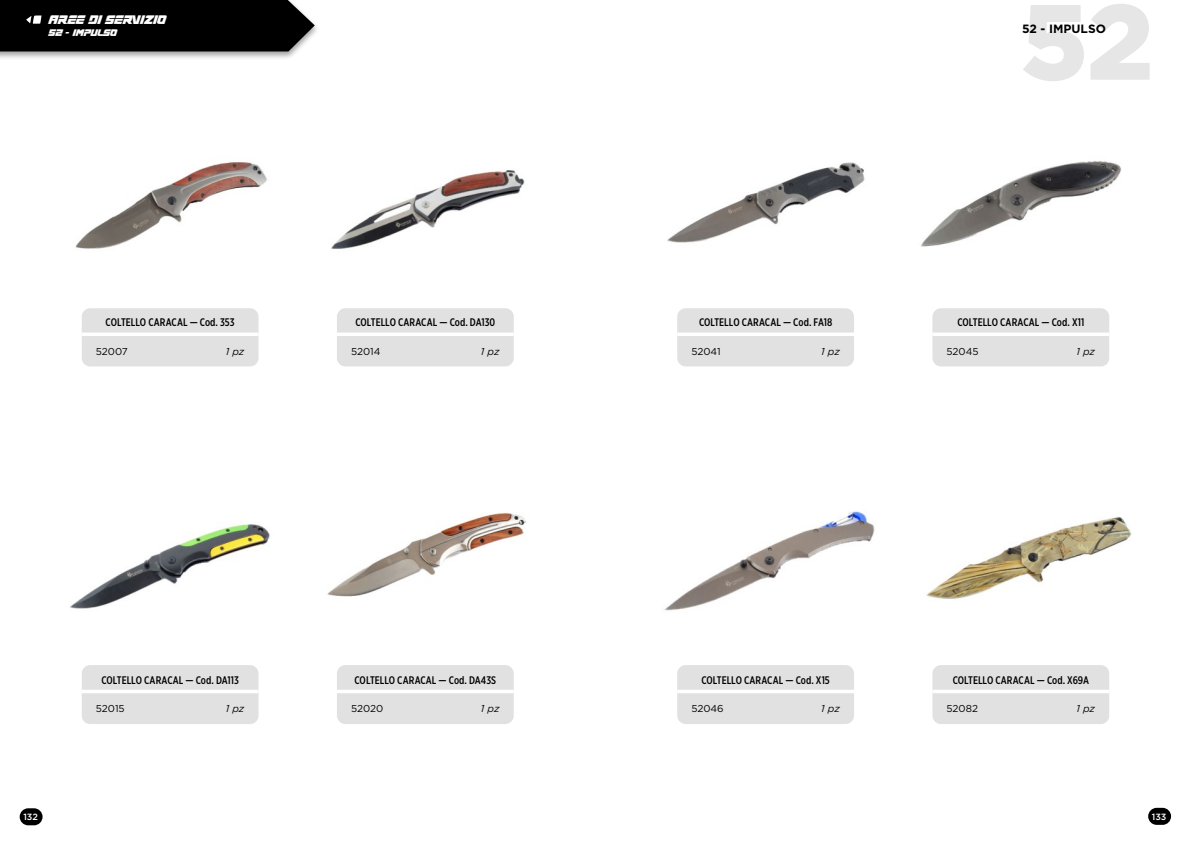
<style>
.page{position:relative;width:1191px;height:842px;background:#fff}
.page>*{position:absolute;margin:0;border:0;box-sizing:border-box;transform-origin:0 0}
.t1{font:900 106.8px "Gotham";color:#000}
.t2{font:13px "STAR7";letter-spacing:-.02em;color:#fff}
.t3{font:700 12px "Gotham";color:#000}
.t4{font:500 11px "Gotham X Narrow";color:#000}
.t5{font:10px "Gotham";color:#000}
.t6{font:italic 10px "Gotham";letter-spacing:-.01em;color:#000}
.t7{font:10px "STAR7";letter-spacing:-.005em;color:#fff}
.t8{font:500 9px "Gotham";color:#fff}
</style>
<div class="page">
<div style="left:20px;top:808px;width:23px;height:17px;background:#000;border-radius:9px"></div>
<div style="left:1148px;top:808px;width:23px;height:17px;background:#000;border-radius:9px"></div>
<img style="left:75px;top:162px;width:192px;height:87px">
<img style="left:331px;top:170px;width:194px;height:79px">
<img style="left:70px;top:524px;width:200px;height:85px">
<img style="left:327px;top:512px;width:199px;height:85px">
<img style="left:667px;top:162px;width:198px;height:81px">
<img style="left:921px;top:161px;width:200px;height:86px">
<img style="left:664px;top:511px;width:211px;height:100px">
<img style="left:926px;top:516px;width:205px;height:83px">
<div style="left:674px;top:305px;width:183px;height:64px;background:#e1e1e1;border-radius:12px"></div>
<hr style="left:677px;top:333px;width:177px;height:3px;background:#fff">
<div style="left:671px;top:302px;width:189px;height:70px;border:6px solid #fff;border-radius:12px"></div>
<div style="left:674px;top:662px;width:183px;height:65px;background:#e1e1e1;border-radius:12px"></div>
<hr style="left:677px;top:690px;width:177px;height:3px;background:#fff">
<div style="left:671px;top:659px;width:189px;height:71px;border:6px solid #fff;border-radius:12px"></div>
<div style="left:929px;top:305px;width:183px;height:64px;background:#e1e1e1;border-radius:12px"></div>
<hr style="left:932px;top:333px;width:177px;height:3px;background:#fff">
<div style="left:926px;top:302px;width:189px;height:70px;border:6px solid #fff;border-radius:12px"></div>
<div style="left:929px;top:662px;width:183px;height:65px;background:#e1e1e1;border-radius:12px"></div>
<hr style="left:932px;top:690px;width:177px;height:3px;background:#fff">
<div style="left:926px;top:659px;width:189px;height:71px;border:6px solid #fff;border-radius:12px"></div>
<div style="left:79px;top:305px;width:182px;height:64px;background:#e1e1e1;border-radius:12px"></div>
<hr style="left:82px;top:333px;width:176px;height:3px;background:#fff">
<div style="left:76px;top:302px;width:188px;height:70px;border:6px solid #fff;border-radius:12px"></div>
<div style="left:79px;top:662px;width:182px;height:65px;background:#e1e1e1;border-radius:12px"></div>
<hr style="left:82px;top:690px;width:176px;height:3px;background:#fff">
<div style="left:76px;top:659px;width:188px;height:71px;border:6px solid #fff;border-radius:12px"></div>
<div style="left:334px;top:305px;width:183px;height:64px;background:#e1e1e1;border-radius:12px"></div>
<hr style="left:337px;top:333px;width:177px;height:3px;background:#fff">
<div style="left:331px;top:302px;width:189px;height:70px;border:6px solid #fff;border-radius:12px"></div>
<div style="left:334px;top:662px;width:183px;height:65px;background:#e1e1e1;border-radius:12px"></div>
<hr style="left:337px;top:690px;width:177px;height:3px;background:#fff">
<div style="left:331px;top:659px;width:189px;height:71px;border:6px solid #fff;border-radius:12px"></div>
<div style="left:0;top:0;width:320px;height:60px;background:#000;opacity:.37"></div>
<div style="left:0;top:0;width:315px;height:51px;background:#000"></div>
<p class="t2" style="left:48px;top:12px;width:119px">AREE DI SERVIZIO</p>
<p class="t7" style="left:48px;top:27px;width:70px">52 - IMPULSO</p>
<p class="t4" style="left:106px;top:316px;width:130px">COLTELLO CARACAL — Cod. 353</p>
<p class="t5" style="left:96px;top:345px;width:33px">52007</p>
<p class="t6" style="left:226px;top:345px;width:20px">1 pz</p>
<p class="t4" style="left:355px;top:316px;width:141px">COLTELLO CARACAL — Cod. DA130</p>
<p class="t5" style="left:351px;top:345px;width:31px">52014</p>
<p class="t6" style="left:481px;top:345px;width:20px">1 pz</p>
<p class="t4" style="left:101px;top:673px;width:139px">COLTELLO CARACAL — Cod. DA113</p>
<p class="t5" style="left:96px;top:702px;width:30px">52015</p>
<p class="t6" style="left:226px;top:702px;width:20px">1 pz</p>
<p class="t4" style="left:354px;top:673px;width:143px">COLTELLO CARACAL — Cod. DA43S</p>
<p class="t5" style="left:351px;top:702px;width:34px">52020</p>
<p class="t6" style="left:481px;top:702px;width:20px">1 pz</p>
<p class="t4" style="left:699px;top:316px;width:135px">COLTELLO CARACAL — Cod. FA18</p>
<p class="t5" style="left:691px;top:345px;width:31px">52041</p>
<p class="t6" style="left:821px;top:345px;width:20px">1 pz</p>
<h1 class="t1" style="left:1020px;top:-32px;width:134px">52</h1>
<p class="t3" style="left:1022px;top:21px;width:41px">52 - IMPULS</p>
<p class="t3" style="left:1095px;top:21px;width:12px">O</p>
<p class="t4" style="left:957px;top:316px;width:128px">COLTELLO CARACAL — Cod. X11</p>
<p class="t5" style="left:946px;top:345px;width:33px">52045</p>
<p class="t6" style="left:1076px;top:345px;width:20px">1 pz</p>
<p class="t4" style="left:701px;top:673px;width:130px">COLTELLO CARACAL — Cod. X15</p>
<p class="t5" style="left:691px;top:702px;width:34px">52046</p>
<p class="t6" style="left:821px;top:702px;width:20px">1 pz</p>
<p class="t4" style="left:952px;top:673px;width:138px">COLTELLO CARACAL — Cod. X69A</p>
<p class="t5" style="left:946px;top:702px;width:33px">52082</p>
<p class="t6" style="left:1076px;top:702px;width:20px">1 pz</p>
<p class="t8" style="left:23px;top:811px;width:16px">132</p>
<p class="t8" style="left:1151px;top:811px;width:16px">133</p>
</div>
